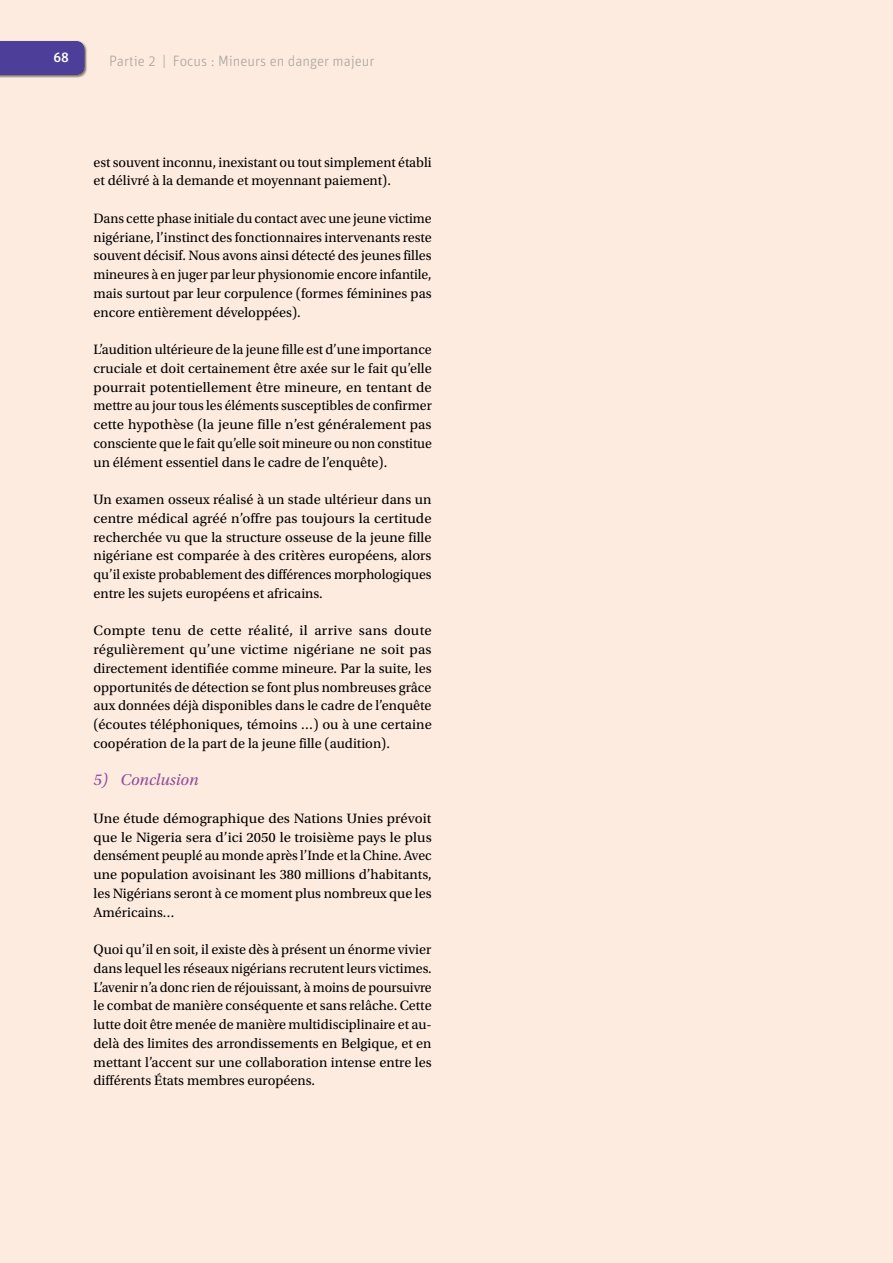
<style>
.page{position:relative;width:893px;height:1263px;background:#feebdf}
.page>*{position:absolute;margin:0;border:0;box-sizing:border-box;transform-origin:0 0}
.tsstiteltje_123_ital{font:italic 16.5px "Utopia Std";color:#8f4b9d}
.t1{font:300 15px "Unit Rounded OT";color:#a8a59e}
.Body{font:14.25px/18.8px "Utopia Std";color:#000;text-align:justify}
.t2{font:500 13.5px "Unit Rounded OT";color:#fff}
</style>
<div class="page">
<div style="left:0;top:41px;width:87px;height:37px;background:#000;opacity:.3"></div>
<div style="left:0;top:41px;width:84px;height:34px;background:#4d3f99"></div>
<p class="t2" style="left:53px;top:49px;width:17px">68</p>
<p class="t1" style="left:109px;top:52px;width:267px">Partie 2 | Focus : Mineurs en danger majeur</p>
<p class="Body" style="left:94px;top:153px;width:340px">est souvent inconnu, inexistant ou tout simplement établi et délivré à la demande et moyennant paiement).</p>
<p class="Body" style="left:94px;top:209px;width:340px">Dans cette phase initiale du contact avec une jeune victime nigériane, l’instinct des fonctionnaires intervenants reste souvent décisif. Nous avons ainsi détecté des jeunes filles mineures à en juger par leur physionomie encore infantile, mais surtout par leur corpulence (formes féminines pas encore entièrement développées).</p>
<p class="Body" style="left:94px;top:340px;width:340px">L’audition ultérieure de la jeune fille est d’une importance cruciale et doit certainement être axée sur le fait qu’elle pourrait potentiellement être mineure, en tentant de mettre au jour tous les éléments susceptibles de confirmer cette hypothèse (la jeune fille n’est généralement pas consciente que le fait qu’elle soit mineure ou non constitue un élément essentiel dans le cadre de l’enquête).</p>
<p class="Body" style="left:94px;top:490px;width:340px">Un examen osseux réalisé à un stade ultérieur dans un centre médical agréé n’offre pas toujours la certitude recherchée vu que la structure osseuse de la jeune fille nigériane est comparée à des critères européens, alors qu’il existe probablement des différences morphologiques entre les sujets européens et africains.</p>
<p class="Body" style="left:94px;top:622px;width:340px">Compte tenu de cette réalité, il arrive sans doute régulièrement qu’une victime nigériane ne soit pas directement identifiée comme mineure. Par la suite, les opportunités de détection se font plus nombreuses grâce aux données déjà disponibles dans le cadre de l’enquête (écoutes téléphoniques, témoins …) ou à une certaine coopération de la part de la jeune fille (audition).</p>
<h4 class="tsstiteltje_123_ital" style="left:94px;top:771px;width:106px">5) Conclusion</h4>
<p class="Body" style="left:94px;top:809px;width:340px">Une étude démographique des Nations Unies prévoit que le Nigeria sera d’ici 2050 le troisième pays le plus densément peuplé au monde après l’Inde et la Chine. Avec une population avoisinant les 380 millions d’habitants, les Nigérians seront à ce moment plus nombreux que les Américains…</p>
<p class="Body" style="left:94px;top:940px;width:340px">Quoi qu’il en soit, il existe dès à présent un énorme vivier dans lequel les réseaux nigérians recrutent leurs victimes.<br>L’avenir n’a donc rien de réjouissant, à moins de poursuivre le combat de manière conséquente et sans relâche. Cette lutte doit être menée de manière multidisciplinaire et au&shy;delà des limites des arrondissements en Belgique, et en mettant l’accent sur une collaboration intense entre les différents États membres européens.</p>
</div>
